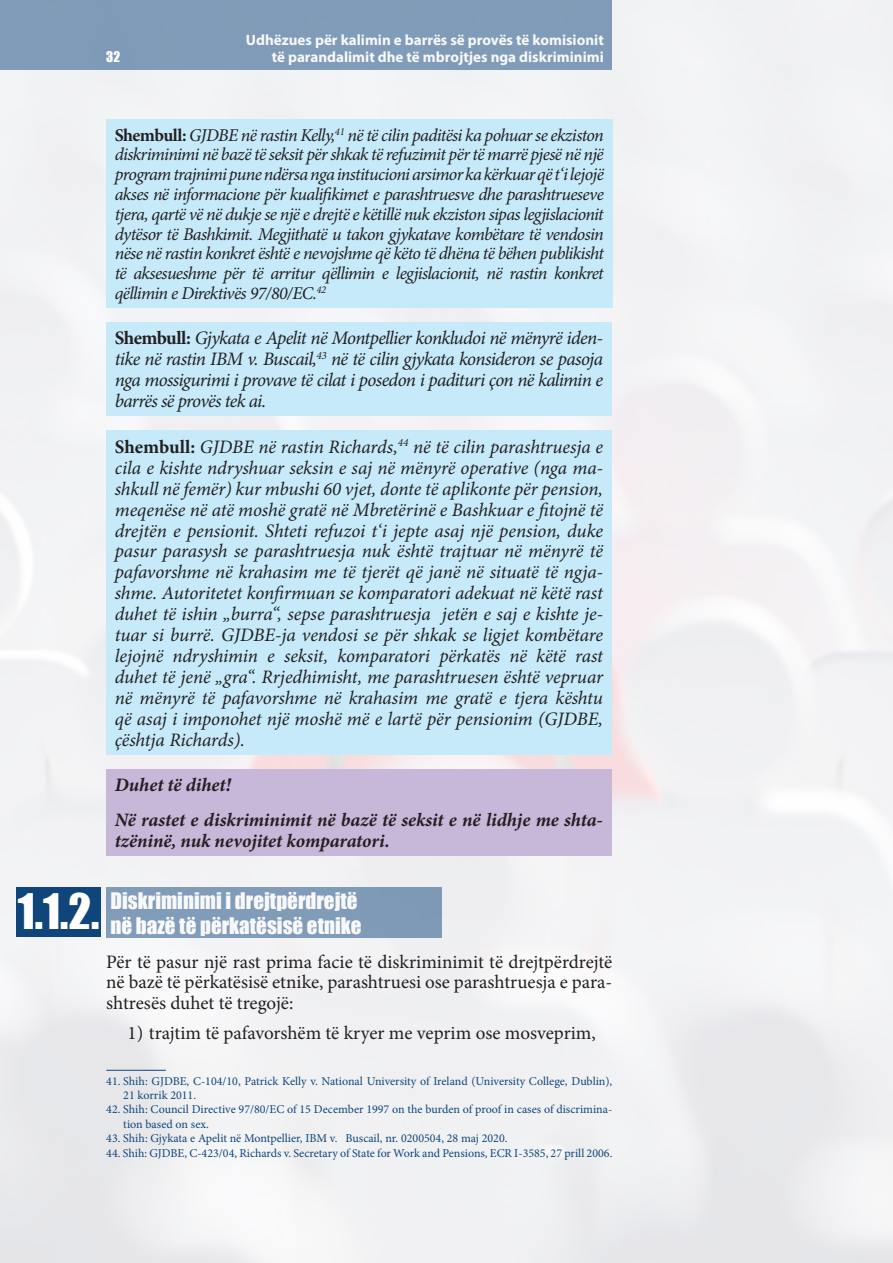
<style>
.page{position:relative;width:893px;height:1263px;background:#fff}
.page>*{position:absolute;margin:0;border:0;box-sizing:border-box;transform-origin:0 0}
.t1{font:45px "Impact";color:#fff}
.t2{font:21px/25.2px "Impact";color:#fff}
.t3{font:italic 19.05px/21px "Minion Pro";letter-spacing:-.02em;color:#231f20;text-align:justify}
.t4{font:19.05px/21px "Minion Pro";color:#231f20;text-align:justify}
.t5{font:italic 700 19.05px/34.2px "Minion Pro";letter-spacing:-.005em;color:#231f20}
.t6{font:italic 18px/19.8px "Minion Pro";letter-spacing:-.04em;color:#231f20;text-align:justify}
.t7{font:700 15px "Myriad Pro";color:#fff}
.t8{font:13.5px "Impact";color:#fff}
.t9{font:12px/14.4px "Minion Pro";color:#0f457b}
.s1{font-weight:700;font-style:normal}
</style>
<div class="page">
<img style="left:0;top:0;width:893px;height:1263px">
<div style="left:0;top:0;width:612px;height:70px;background:#809bb7"></div>
<div style="left:106px;top:119px;width:506px;height:189px;background:#c6eafa"></div>
<div style="left:106px;top:322px;width:506px;height:94px;background:#c6eafa"></div>
<div style="left:106px;top:430px;width:506px;height:325px;background:#c6eafa"></div>
<div style="left:106px;top:769px;width:506px;height:86px;background:#c7b7d9"></div>
<div style="left:106px;top:888px;width:336px;height:50px;background:#809cb8"></div>
<hr style="left:106px;top:1070px;width:60px;height:1px;background:#0f457b">
<div style="left:16px;top:887px;width:85px;height:49px;background:#0f457b"></div>
<p class="t7" style="left:246px;top:30px;width:359px">Udhëzues për kalimin e barrës së provës të komisionit</p>
<p class="t8" style="left:106px;top:46px;width:15px">32</p>
<p class="t7" style="left:272px;top:47px;width:334px">të parandalimit dhe të mbrojtjes nga diskriminimi</p>
<p class="t6" style="left:115px;top:125px;width:491px"><span class="s1">Shembull:</span> GJDBE në rastin Kelly,<sup>41</sup> në të cilin paditësi ka pohuar se ekziston diskriminimi në bazë të seksit për shkak të refuzimit për të marrë pjesë në një program trajnimi pune ndërsa nga institucioni arsimor ka kërkuar që t‘i lejojë akses në informacione për kualifikimet e parashtruesve dhe parashtrueseve tjera, qartë vë në dukje se një e drejtë e këtillë nuk ekziston sipas legjislacionit dytësor të Bashkimit. Megjithatë u takon gjykatave kombëtare të vendosin nëse në rastin konkret është e nevojshme që këto të dhëna të bëhen publikisht të aksesueshme për të arritur qëllimin e legjislacionit, në rastin konkret qëllimin e Direktivës 97/80/EC.<sup>42</sup></p>
<p class="t3" style="left:115px;top:328px;width:490px"><span class="s1">Shembull:</span> Gjykata e Apelit në Montpellier konkludoi në mënyrë iden&shy;tike në rastin IBM v. Buscail,<sup>43</sup> në të cilin gjykata konsideron se pasoja nga mossigurimi i provave të cilat i posedon i padituri çon në kalimin e barrës së provës tek ai.</p>
<p class="t3" style="left:115px;top:436px;width:490px"><span class="s1">Shembull:</span> GJDBE në rastin Richards,<sup>44</sup> në të cilin parashtruesja e cila e kishte ndryshuar seksin e saj në mënyrë operative (nga ma&shy;shkull në femër) kur mbushi 60 vjet, donte të aplikonte për pension, meqenëse në atë moshë gratë në Mbretërinë e Bashkuar e fitojnë të drejtën e pensionit. Shteti refuzoi t‘i jepte asaj një pension, duke pasur parasysh se parashtruesja nuk është trajtuar në mënyrë të pafavorshme në krahasim me të tjerët që janë në situatë të ngja&shy;shme. Autoritetet konfirmuan se komparatori adekuat në këtë rast duhet të ishin „burra“, sepse parashtruesja jetën e saj e kishte je&shy;tuar si burrë. GJDBE-ja vendosi se për shkak se ligjet kombëtare lejojnë ndryshimin e seksit, komparatori përkatës në këtë rast duhet të jenë „gra“. Rrjedhimisht, me parashtruesen është vepruar në mënyrë të pafavorshme në krahasim me gratë e tjera kështu që asaj i imponohet një moshë më e lartë për pensionim (GJDBE, çështja Richards).</p>
<p class="t5" style="left:115px;top:768px;width:490px">Duhet të dihet!<br>Në rastet e diskriminimit në bazë të seksit e në lidhje me shta-</p>
<p class="t5" style="left:115px;top:823px;width:277px">tzëninë, nuk nevojitet komparatori.</p>
<p class="t2" style="left:111px;top:887px;width:253px">Diskriminimi i drejtpërdrejtë në bazë të përkatësisë etnike</p>
<p class="t4" style="left:106px;top:951px;width:507px">Për të pasur një rast prima facie të diskriminimit të drejtpërdrejtë në bazë të përkatësisë etnike, parashtruesi ose parashtruesja e para&shy;shtresës duhet të tregojë:</p>
<p class="t4" style="left:128px;top:1022px;width:470px">1) trajtim të pafavorshëm të kryer me veprim ose mosveprim,</p>
<p class="t9" style="left:123px;top:1074px;width:491px;text-indent:-17px">41. Shih: GJDBE, C-104/10, Patrick Kelly v. National University of Ireland (University College, Dublin),<br>21 korrik 2011.</p>
<p class="t9" style="left:123px;top:1102px;width:491px;text-indent:-17px">42. Shih: Council Directive 97/80/EC of 15 December 1997 on the burden of proof in cases of discrimina&shy;tion based on sex.</p>
<p class="t9" style="left:106px;top:1131px;width:403px">43. Shih: Gjykata e Apelit në Montpellier, IBM v. Buscail, nr. 0200504, 28 maj 2020.</p>
<p class="t9" style="left:106px;top:1146px;width:508px">44. Shih: GJDBE, C-423/04, Richards v. Secretary of State for Work and Pensions, ECR I-3585, 27 prill 2006.</p>
<h1 class="t1" style="left:18px;top:877px;width:83px">1.1.2.</h1>
</div>
